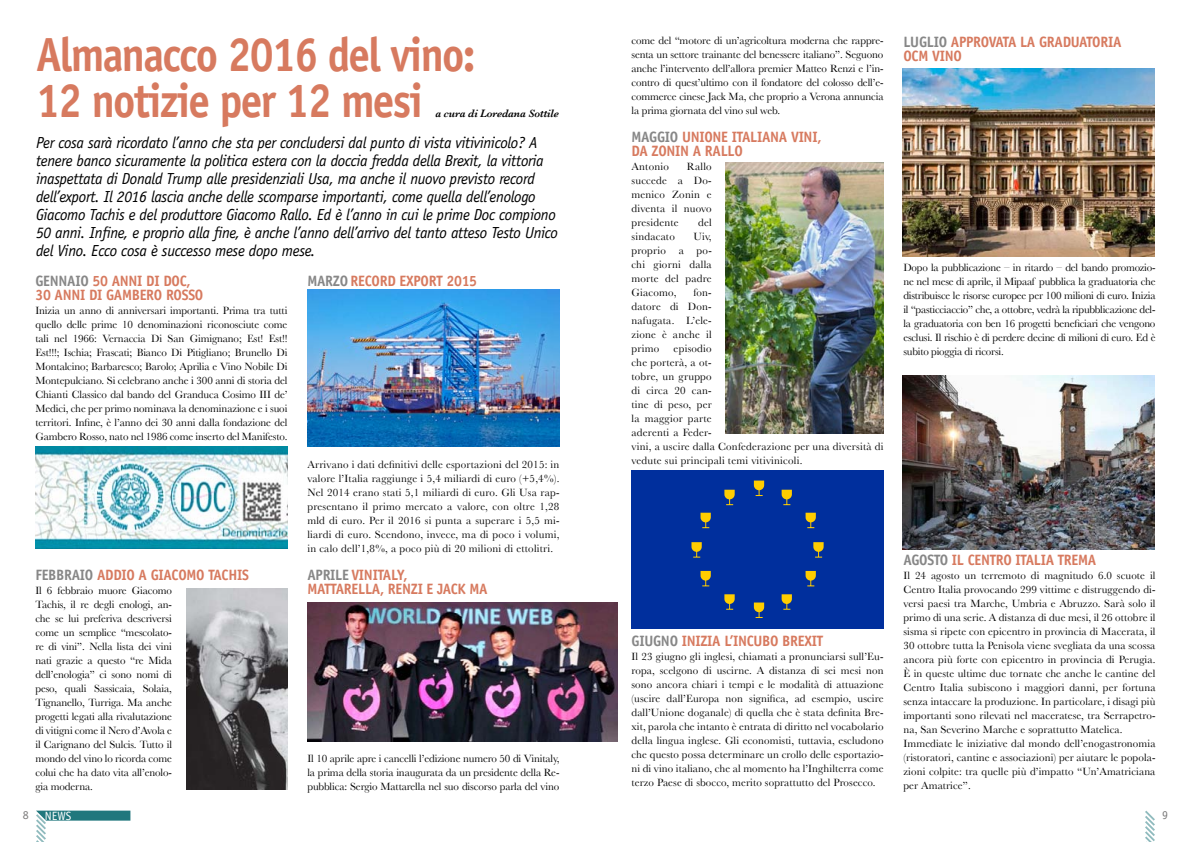
<style>
.page{position:relative;width:1191px;height:842px;background:#fff}
.page>*{position:absolute;margin:0;border:0;box-sizing:border-box;transform-origin:0 0}
.t1{font:700 48px/46px "Officina Sans Std";letter-spacing:-.04em;color:#d77a5f;scale:.9 1}
.t2{font:italic 16px/18px "Officina Sans Std";letter-spacing:-.02em;color:#000}
.t3{font:700 15px "Officina Sans Std";letter-spacing:-.02em;color:#d77a5f;scale:.95 1}
.t4{font:700 15px "Officina Sans Std";letter-spacing:-.02em;color:#878787;scale:.95 1}
.t5{font:12px "Officina Sans Std";color:#fff}
.t6{font:12px "Officina Sans Std";color:#7c7b7b}
.t7{font:11px/14px "Baskerville";letter-spacing:.01em;color:#000;text-align:justify}
.t8{font:italic 600 11px "Baskerville";letter-spacing:-.01em;color:#000}
.s1{color:#d77a5f}
.s2{color:#878787}
</style>
<div class="page">
<svg style="left:1145px;top:810px;width:10px;height:32px"></svg>
<svg style="left:36px;top:811px;width:94px;height:31px"></svg>
<img style="left:35px;top:446px;width:252px;height:103px">
<img style="left:307px;top:602px;width:310px;height:140px">
<img style="left:903px;top:375px;width:252px;height:175px">
<img style="left:186px;top:588px;width:101px;height:201px">
<img style="left:307px;top:290px;width:252px;height:156px">
<img style="left:903px;top:68px;width:252px;height:188px">
<img style="left:726px;top:162px;width:157px;height:272px">
<div style="left:631px;top:470px;width:252px;height:159px;background:#002f9d"></div>
<svg style="left:724px;top:490px;width:10px;height:15px"></svg>
<svg style="left:724px;top:594px;width:10px;height:16px"></svg>
<svg style="left:781px;top:490px;width:11px;height:15px"></svg>
<svg style="left:781px;top:594px;width:11px;height:16px"></svg>
<svg style="left:805px;top:513px;width:11px;height:15px"></svg>
<svg style="left:805px;top:571px;width:11px;height:15px"></svg>
<svg style="left:700px;top:513px;width:11px;height:15px"></svg>
<svg style="left:700px;top:571px;width:11px;height:15px"></svg>
<svg style="left:813px;top:542px;width:10px;height:16px"></svg>
<svg style="left:691px;top:542px;width:11px;height:16px"></svg>
<svg style="left:754px;top:481px;width:10px;height:15px"></svg>
<svg style="left:754px;top:602px;width:10px;height:16px"></svg>
<h1 class="t1" style="left:36px;top:31px;width:490px">ALMANACCO 2016 DEL VINO:<br>12 NOTIZIE PER 12 MESI</h1>
<p class="t2" style="left:36px;top:134px;width:523px">Per cosa sarà ricordato l’anno che sta per concludersi dal punto di vista vitivinicolo? A tenere banco sicuramente la politica estera con la doccia fredda della Brexit, la vittoria inaspettata di Donald Trump alle presidenziali Usa, ma anche il nuovo previsto record dell’export. Il 2016 lascia anche delle scomparse importanti, come quella dell’enologo Giacomo Tachis e del produttore Giacomo Rallo. Ed è l’anno in cui le prime Doc compiono 50 anni. Infine, e proprio alla fine, è anche l’anno dell’arrivo del tanto atteso Testo Unico del Vino. Ecco cosa è successo mese dopo mese.</p>
<p class="t8" style="left:435px;top:107px;width:125px">a cura di Loredana Sottile</p>
<h3 class="t4" style="left:35px;top:271px;width:90px">GENNAIO <span class="s1">50 ANNI</span></h3>
<h3 class="t3" style="left:146px;top:271px;width:48px">DI DOC,</h3>
<h3 class="t3" style="left:35px;top:285px;width:30px">30 ANNI</h3>
<h3 class="t3" style="left:89px;top:285px;width:36px">DI GAMBERO</h3>
<h3 class="t3" style="left:166px;top:285px;width:17px">ROSSO</h3>
<p class="t7" style="left:35px;top:303px;width:253px">Inizia un anno di anniversari importanti. Prima tra tutti quello delle prime 10 denominazioni riconosciute come tali nel 1966: Vernaccia Di San Gimignano; Est! Est!!<br>Est!!!; Ischia; Frascati; Bianco Di Pitigliano; Brunello Di Montalcino; Barbaresco; Barolo; Aprilia e Vino Nobile Di Montepulciano. Si celebrano anche i 300 anni di storia del Chianti Classico dal bando del Granduca Cosimo III de’ Medici, che per primo nominava la denominazione e i suoi territori. Infine, è l’anno dei 30 anni dalla fondazione del Gambero Rosso, nato nel 1986 come inserto del Manifesto.</p>
<h3 class="t4" style="left:35px;top:565px;width:82px">FEBBRAIO <span class="s1">ADDIO</span></h3>
<h3 class="t3" style="left:139px;top:565px;width:30px">A GIACOMO</h3>
<h3 class="t3" style="left:208px;top:565px;width:37px">TACHIS</h3>
<p class="t7" style="left:35px;top:583px;width:138px">Il 6 febbraio muore Giacomo Tachis, il re degli enologi, an&shy;che se lui preferiva descriversi come un semplice “mescolato&shy;re di vini”. Nella lista dei vini nati grazie a questo “re Mida dell’enologia” ci sono nomi di peso, quali Sassicaia, Solaia, Tignanello, Turriga. Ma anche progetti legati alla rivalutazione di vitigni come il Nero d’Avola e il Carignano del Sulcis. Tutto il mondo del vino lo ricorda come colui che ha dato vita all’enolo&shy;gia moderna.</p>
<h3 class="t3" style="left:307px;top:271px;width:63px"><span class="s2">MARZO</span> RECORD</h3>
<h3 class="t3" style="left:399px;top:271px;width:24px">EXPORT</h3>
<h3 class="t3" style="left:446px;top:271px;width:34px">2015</h3>
<p class="t7" style="left:307px;top:457px;width:254px">Arrivano i dati definitivi delle esportazioni del 2015: in valore l’Italia raggiunge i 5,4 miliardi di euro (+5,4%).<br>Nel 2014 erano stati 5,1 miliardi di euro. Gli Usa rap&shy;presentano il primo mercato a valore, con oltre 1,28 mld di euro. Per il 2016 si punta a superare i 5,5 mi&shy;liardi di euro. Scendono, invece, ma di poco i volumi, in calo dell’1,8%, a poco più di 20 milioni di ettolitri.</p>
<h3 class="t3" style="left:307px;top:565px;width:63px"><span class="s2">APRILE</span> VINITAL</h3>
<h3 class="t3" style="left:397px;top:565px;width:13px">Y,</h3>
<h3 class="t3" style="left:307px;top:579px;width:19px">MATTARELLA</h3>
<h3 class="t3" style="left:380px;top:579px;width:25px">, RENZI</h3>
<h3 class="t3" style="left:426px;top:579px;width:64px">E JACK MA</h3>
<p class="t7" style="left:307px;top:751px;width:254px">Il 10 aprile apre i cancelli l’edizione numero 50 di Vinitaly, la prima della storia inaugurata da un presidente della Re&shy;pubblica: Sergio Mattarella nel suo discorso parla del vino</p>
<p class="t7" style="left:631px;top:33px;width:254px">come del “motore di un’agricoltura moderna che rappre&shy;senta un settore trainante del benessere italiano”. Seguono anche l’intervento dell’allora premier Matteo Renzi e l’in&shy;contro di quest’ultimo con il fondatore del colosso dell’e&shy;commerce cinese Jack Ma, che proprio a Verona annuncia la prima giornata del vino sul web.</p>
<h3 class="t4" style="left:631px;top:127px;width:71px">MAGGIO <span class="s1">UNIONE</span></h3>
<h3 class="t3" style="left:732px;top:127px;width:14px">ITALIANA</h3>
<h3 class="t3" style="left:791px;top:127px;width:34px">VINI,</h3>
<h3 class="t3" style="left:631px;top:141px;width:37px">DA ZONIN</h3>
<h3 class="t3" style="left:693px;top:141px;width:30px">A RALLO</h3>
<p class="t7" style="left:631px;top:159px;width:39px">Antonio</p>
<p class="t7" style="left:631px;top:159px;width:82px;text-indent:55px">Rallo succede a Do&shy;menico Zonin e diventa il nuovo presidente</p>
<p class="t7" style="left:698px;top:215px;width:15px">del</p>
<p class="t7" style="left:631px;top:229px;width:82px;text-indent:62px">Uiv, proprio a po&shy;chi giorni dalla morte del padre Giacomo,</p>
<p class="t7" style="left:631px;top:229px;width:45px">sindacato</p>
<p class="t7" style="left:631px;top:285px;width:82px;text-indent:62px">fon&shy;datore di Don&shy;nafugata. L’ele&shy;zione è anche il primo</p>
<p class="t7" style="left:631px;top:341px;width:253px;text-align:left;text-indent:42px">episodio<br>che porterà, a ot-<br>tobre, un gruppo<br>di circa 20 can-<br>tine di peso, per<br>la maggior parte<br>aderenti a Feder-<br>vini, a uscire dalla Confederazione per una diversità di vedute sui principali temi vitivinicoli.</p>
<h3 class="t3" style="left:903px;top:33px;width:67px"><span class="s2">LUGLIO</span> APPROVATA</h3>
<h3 class="t3" style="left:1020px;top:33px;width:29px">LA GRADUATORIA</h3>
<h3 class="t3" style="left:903px;top:47px;width:47px">OCM VINO</h3>
<p class="t7" style="left:903px;top:260px;width:254px">Dopo la pubblicazione – in ritardo – del bando promozio&shy;ne nel mese di aprile, il Mipaaf pubblica la graduatoria che distribuisce le risorse europee per 100 milioni di euro. Inizia il “pasticciaccio” che, a ottobre, vedrà la ripubblicazione del&shy;la graduatoria con ben 16 progetti beneficiari che vengono esclusi. Il rischio è di perdere decine di milioni di euro. Ed è subito pioggia di ricorsi.</p>
<h3 class="t4" style="left:631px;top:631px;width:66px">GIUGNO <span class="s1">INIZIA</span></h3>
<h3 class="t3" style="left:724px;top:631px;width:18px">L’INCUBO</h3>
<h3 class="t3" style="left:782px;top:631px;width:38px">BREXIT</h3>
<p class="t7" style="left:631px;top:649px;width:254px">Il 23 giugno gli inglesi, chiamati a pronunciarsi sull’Eu&shy;ropa, scelgono di uscirne. A distanza di sei mesi non sono ancora chiari i tempi e le modalità di attuazione (uscire dall’Europa non significa, ad esempio, uscire dall’Unione doganale) di quella che è stata definita Bre&shy;xit, parola che intanto è entrata di diritto nel vocabolario della lingua inglese. Gli economisti, tuttavia, escludono che questo possa determinare un crollo delle esportazio&shy;ni di vino italiano, che al momento ha l’Inghilterra come terzo Paese di sbocco, merito soprattutto del Prosecco.</p>
<h3 class="t3" style="left:903px;top:551px;width:77px"><span class="s2">AGOSTO</span> IL CENTRO</h3>
<h3 class="t3" style="left:1015px;top:551px;width:8px">ITALIA</h3>
<h3 class="t3" style="left:1058px;top:551px;width:10px">TREMA</h3>
<p class="t7" style="left:903px;top:568px;width:254px;text-align:left">Il 24 agosto un terremoto di magnitudo 6.0 scuote il Centro Italia provocando 299 vittime e distruggendo di&shy;versi paesi tra Marche, Umbria e Abruzzo. Sarà solo il primo di una serie. A distanza di due mesi, il 26 ottobre il sisma si ripete con epicentro in provincia di Macerata, il 30 ottobre tutta la Penisola viene svegliata da una scossa ancora più forte con epicentro in provincia di Perugia.<br>È in queste ultime due tornate che anche le cantine del Centro Italia subiscono i maggiori danni, per fortuna senza intaccare la produzione. In particolare, i disagi più importanti sono rilevati nel maceratese, tra Serrapetro&shy;na, San Severino Marche e soprattutto Matelica.<br>Immediate le iniziative dal mondo dell’enogastronomia (ristoratori, cantine e associazioni) per aiutare le popola&shy;zioni colpite: tra quelle più d’impatto “Un’Amatriciana per Amatrice”.</p>
<p class="t6" style="left:23px;top:808px;width:7px">8</p>
<p class="t5" style="left:45px;top:809px;width:28px">NEWS</p>
<p class="t6" style="left:1162px;top:808px;width:7px">9</p>
</div>
